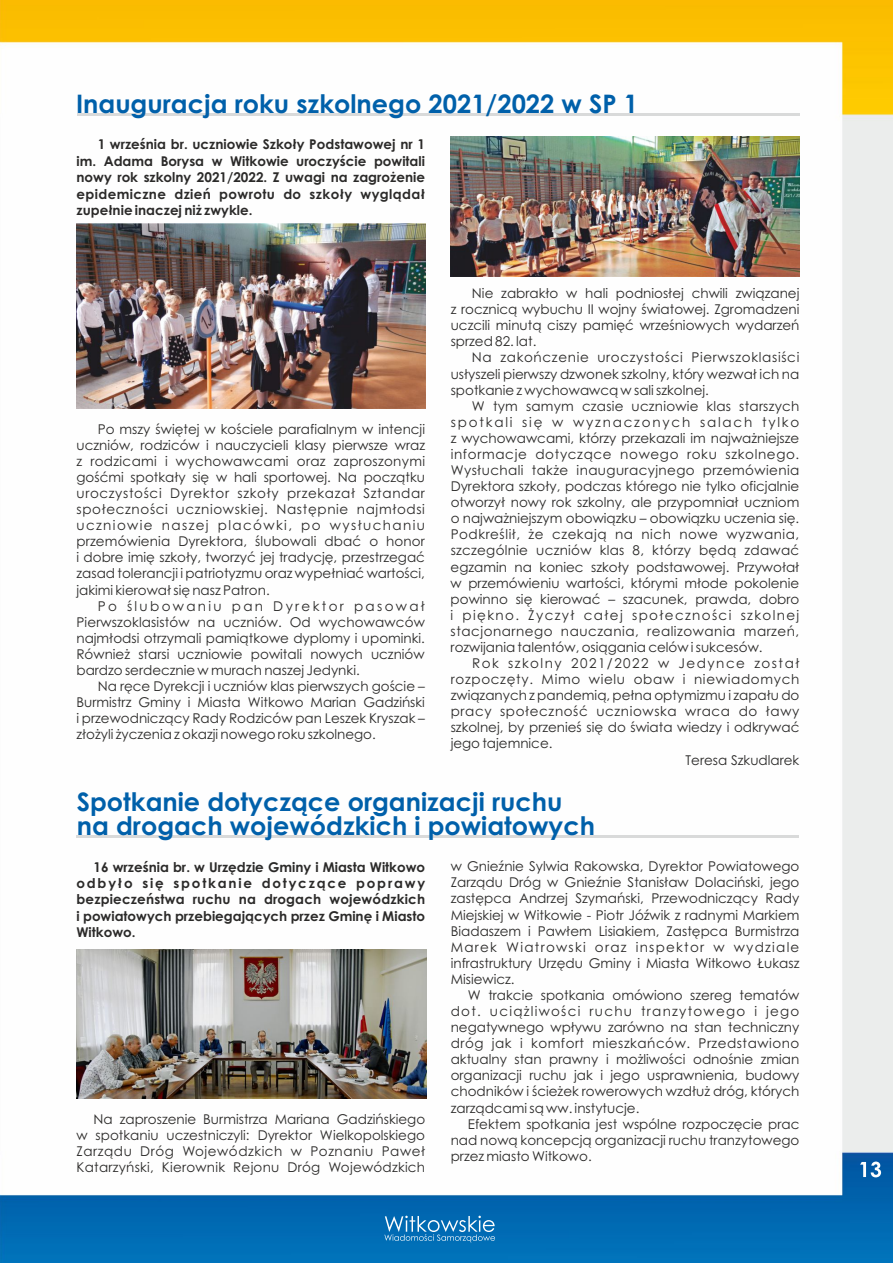
<style>
.page{position:relative;width:893px;height:1263px;background:#fff}
.page>*{position:absolute;margin:0;border:0;box-sizing:border-box;transform-origin:0 0}
.t1{font:700 25.5px/24.8px "Century Gothic";color:#0060aa}
.t2{font:13.5px/16px "Century Gothic";color:#2b2a29;text-align:justify}
.t3{font:700 13.5px/16.4px "Century Gothic";color:#2b2a29;text-align:justify}
</style>
<div class="page">
<img style="left:0;top:0;width:893px;height:1263px">
<svg style="left:860px;top:1161px;width:21px;height:16px"></svg>
<svg style="left:384px;top:1216px;width:111px;height:26px;background:#3488c2"></svg>
<hr style="left:77px;top:114px;width:722px;height:2px;background:#d9dada">
<img style="left:77px;top:224px;width:348px;height:184px">
<hr style="left:77px;top:836px;width:722px;height:2px;background:#d9dada">
<img style="left:77px;top:949px;width:349px;height:149px">
<img style="left:451px;top:136px;width:348px;height:140px">
<h1 class="t1" style="left:76px;top:93px;width:564px">Inauguracja roku szkolnego 2021/2022 w SP 1</h1>
<p class="t3" style="left:76px;top:138px;width:350px;text-indent:21px">1 września br. uczniowie Szkoły Podstawowej nr 1 im. Adama Borysa w Witkowie uroczyście powitali nowy rok szkolny 2021/2022. Z uwagi na zagrożenie epidemiczne dzień powrotu do szkoły wyglądał zupełnie inaczej niż zwykle.</p>
<p class="t2" style="left:76px;top:422px;width:350px;text-indent:21px">Po mszy świętej w kościele parafialnym w intencji uczniów, rodziców i nauczycieli klasy pierwsze wraz z rodzicami i wychowawcami oraz zaproszonymi gośćmi spotkały się w hali sportowej. Na początku uroczystości Dyrektor szkoły przekazał Sztandar społeczności uczniowskiej. Następnie najmłodsi uczniowie naszej placówki, po wysłuchaniu przemówienia Dyrektora, ślubowali dbać o honor i dobre imię szkoły, tworzyć jej tradycję, przestrzegać zasad tolerancji i patriotyzmu oraz wypełniać wartości, jakimi kierował się nasz Patron.</p>
<p class="t2" style="left:76px;top:599px;width:350px;text-indent:21px">Po ślubowaniu pan Dyrektor pasował Pierwszoklasistów na uczniów. Od wychowawców najmłodsi otrzymali pamiątkowe dyplomy i upominki.<br>Również starsi uczniowie powitali nowych uczniów bardzo serdecznie w murach naszej Jedynki.</p>
<p class="t2" style="left:76px;top:679px;width:350px;text-indent:21px">Na ręce Dyrekcji i uczniów klas pierwszych goście – Burmistrz Gminy i Miasta Witkowo Marian Gadziński i przewodniczący Rady Rodziców pan Leszek Kryszak – złożyli życzenia z okazji nowego roku szkolnego.</p>
<p class="t2" style="left:451px;top:286px;width:350px;text-indent:21px">Nie zabrakło w hali podniosłej chwili związanej z rocznicą wybuchu II wojny światowej. Zgromadzeni uczcili minutą ciszy pamięć wrześniowych wydarzeń sprzed 82. lat.</p>
<p class="t2" style="left:451px;top:351px;width:350px;text-indent:21px">Na zakończenie uroczystości Pierwszoklasiści usłyszeli pierwszy dzwonek szkolny, który wezwał ich na spotkanie z wychowawcą w sali szkolnej.</p>
<p class="t2" style="left:451px;top:399px;width:350px;text-indent:21px">W tym samym czasie uczniowie klas starszych spotkali się w wyznaczonych salach tylko z wychowawcami, którzy przekazali im najważniejsze informacje dotyczące nowego roku szkolnego.<br>Wysłuchali także inauguracyjnego przemówienia Dyrektora szkoły, podczas którego nie tylko oficjalnie otworzył nowy rok szkolny, ale przypomniał uczniom o najważniejszym obowiązku – obowiązku uczenia się.<br>Podkreślił, że czekają na nich nowe wyzwania, szczególnie uczniów klas 8, którzy będą zdawać egzamin na koniec szkoły podstawowej. Przywołał w przemówieniu wartości, którymi młode pokolenie powinno się kierować – szacunek, prawda, dobro i piękno. Życzył całej społeczności szkolnej stacjonarnego nauczania, realizowania marzeń, rozwijania talentów, osiągania celów i sukcesów.</p>
<p class="t2" style="left:451px;top:656px;width:350px;text-indent:21px">Rok szkolny 2021/2022 w Jedynce został rozpoczęty. Mimo wielu obaw i niewiadomych związanych z pandemią, pełna optymizmu i zapału do pracy społeczność uczniowska wraca do ławy szkolnej, by przenieś się do świata wiedzy i odkrywać jego tajemnice.</p>
<p class="t2" style="left:685px;top:753px;width:115px">Teresa Szkudlarek</p>
<h1 class="t1" style="left:77px;top:791px;width:520px">Spotkanie dotyczące organizacji ruchu na drogach wojewódzkich i powiatowych</h1>
<p class="t3" style="left:77px;top:860px;width:350px;text-indent:17px">16 września br. w Urzędzie Gminy i Miasta Witkowo odbyło się spotkanie dotyczące poprawy bezpieczeństwa ruchu na drogach wojewódzkich i powiatowych przebiegających przez Gminę i Miasto Witkowo.</p>
<p class="t2" style="left:451px;top:859px;width:350px">w Gnieźnie Sylwia Rakowska, Dyrektor Powiatowego Zarządu Dróg w Gnieźnie Stanisław Dolaciński, jego zastępca Andrzej Szymański, Przewodniczący Rady Miejskiej w Witkowie - Piotr Jóźwik z radnymi Markiem Biadaszem i Pawłem Lisiakiem, Zastępca Burmistrza Marek Wiatrowski oraz inspektor w wydziale infrastruktury Urzędu Gminy i Miasta Witkowo Łukasz Misiewicz.</p>
<p class="t2" style="left:451px;top:988px;width:350px;text-indent:17px">W trakcie spotkania omówiono szereg tematów dot. uciążliwości ruchu tranzytowego i jego negatywnego wpływu zarówno na stan techniczny dróg jak i komfort mieszkańców. Przedstawiono aktualny stan prawny i możliwości odnośnie zmian organizacji ruchu jak i jego usprawnienia, budowy chodników i ścieżek rowerowych wzdłuż dróg, których zarządcami są ww. instytucje.</p>
<p class="t2" style="left:77px;top:1112px;width:350px;text-indent:17px">Na zaproszenie Burmistrza Mariana Gadzińskiego w spotkaniu uczestniczyli: Dyrektor Wielkopolskiego Zarządu Dróg Wojewódzkich w Poznaniu Paweł Katarzyński, Kierownik Rejonu Dróg Wojewódzkich</p>
<p class="t2" style="left:451px;top:1117px;width:350px;text-indent:17px">Efektem spotkania jest wspólne rozpoczęcie prac nad nową koncepcją organizacji ruchu tranzytowego przez miasto Witkowo.</p>
</div>
